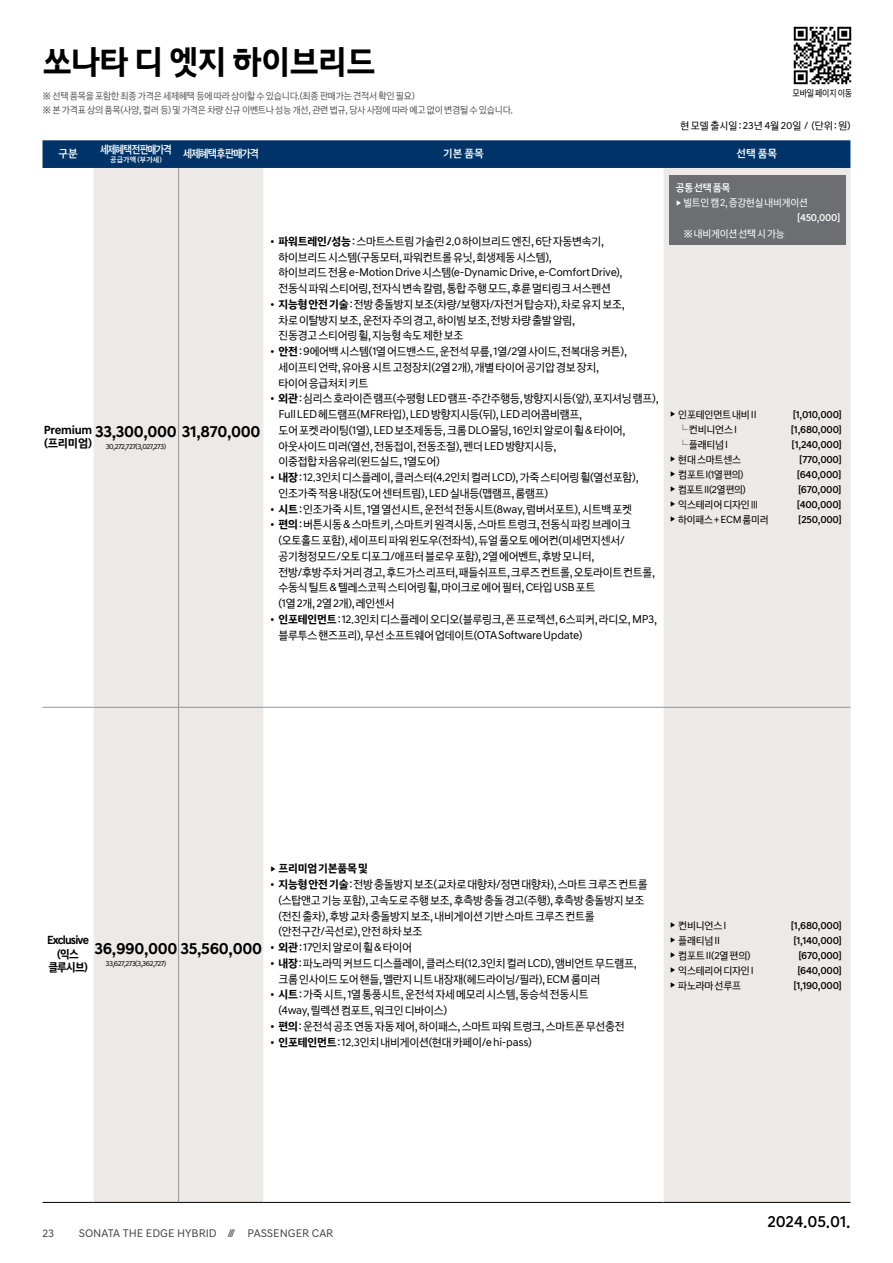
<style>
.page{position:relative;width:893px;height:1263px;background:#fff}
.page>*{position:absolute;margin:0;border:0;box-sizing:border-box;transform-origin:0 0}
.t1{font:34.5px "Hyundai Sans Head KROTF Medium";letter-spacing:-.02em;color:#000}
.t2{font:16.5px "Hyundai Sans Text KROTF Bold";letter-spacing:-.02em;color:#000}
.t3{font:16.5px "Hyundai Sans Text KROTF Medium";letter-spacing:-.01em;color:#000}
.t4{font:12px/13.5px "Hyundai Sans Text KROTF Bold";letter-spacing:-.07em;color:#000;text-align:center;scale:.94 1}
.t5{font:12px/13.5px "Hyundai Sans Text KROTF Bold";letter-spacing:-.02em;color:#000}
.t6{font:11.55px/15.8px "Hyundai Sans Text KROTF Regular";letter-spacing:-.025em;color:#000}
.t7{font:11.55px "Hyundai Sans Text KROTF Bold";letter-spacing:-.025em;color:#000}
.t8{font:11.25px "Hyundai Sans Text KROTF Regular";color:#404042}
.t9{font:11.25px "Hyundai Sans Text KROTF Medium";letter-spacing:-.095em;color:#fff}
.t10{font:11.25px "Hyundai Sans Text KROTF Medium";letter-spacing:-.095em;color:#fff;scale:.9 1}
.t11{font:11.25px "Hyundai Sans Text KROTF Medium";letter-spacing:-.095em;color:#fff;scale:.95 1}
.t12{font:10.5px "Hyundai Sans Text KROTF Medium";letter-spacing:-.025em;color:#000}
.t13{font:10.5px "Hyundai Sans Text KROTF Regular";letter-spacing:-.025em;color:#000}
.t14{font:10.5px "Hyundai Sans Text KROTF Regular";letter-spacing:-.025em;color:#fff}
.t15{font:10.5px "Hyundai Sans Text KROTF Regular";letter-spacing:-.005em;color:#000}
.t16{font:10.5px "Hyundai Sans Text KROTF Medium";letter-spacing:-.025em;color:#fff}
.t17{font:9.75px/13.5px "Hyundai Sans Text KROTF Regular";letter-spacing:-.03em;color:#58585b}
.t18{font:9.45px "Hyundai Sans Text KROTF Regular";letter-spacing:-.02em;color:#000;scale:.9 1}
.t19{font:7.5px "Hyundai Sans Text KROTF Regular";letter-spacing:-.065em;color:#000}
.t20{font:7.5px "Hyundai Sans Text KROTF Medium";letter-spacing:.005em;color:#fff}
.s1{font-size:6.75px}
.s2{font-family:"Hyundai Sans Text KROTF Bold"}
.s3{font-family:"Hyundai Sans Text KROTF Regular";font-size:6.75px}
</style>
<div class="page">
<img style="left:793px;top:26px;width:59px;height:59px">
<svg style="left:43px;top:168px;width:51px;height:1034px"></svg>
<div style="left:94px;top:168px;width:756px;height:1034px;background:#ece9e6"></div>
<svg style="left:264px;top:168px;width:399px;height:1034px"></svg>
<hr style="left:43px;top:707px;width:51px;height:1px;background:#939598">
<hr style="left:94px;top:707px;width:85px;height:1px;background:#939598">
<hr style="left:179px;top:707px;width:85px;height:1px;background:#939598">
<hr style="left:264px;top:707px;width:399px;height:1px;background:#939598">
<hr style="left:663px;top:707px;width:187px;height:1px;background:#939598">
<hr style="left:178px;top:168px;width:1px;height:539px;background:#939598">
<hr style="left:178px;top:707px;width:1px;height:495px;background:#939598">
<hr style="left:43px;top:1202px;width:51px;height:1px;background:#000">
<hr style="left:94px;top:1202px;width:85px;height:1px;background:#000">
<hr style="left:179px;top:1202px;width:85px;height:1px;background:#000">
<hr style="left:264px;top:1202px;width:399px;height:1px;background:#000">
<hr style="left:663px;top:1202px;width:187px;height:1px;background:#000">
<div style="left:43px;top:140px;width:807px;height:28px;background:#003468"></div>
<div style="left:669px;top:175px;width:176px;height:69px;background:#6d6e71"></div>
<h1 class="t1" style="left:43px;top:40px;width:334px">쏘나타 디 엣지 하이브리드</h1>
<p class="t17" style="left:43px;top:89px;width:472px">※ 선택 품목을 포함한 최종 가격은 세제혜택 등에 따라 상이할 수 있습니다.(최종 판매가는 견적서 확인 필요)<br>※ 본 가격표 상의 품목(사양, 컬러 등) 및 가격은 차량 신규 이벤트나 성능 개선, 관련 법규, 당사 사정에 따라 예고 없이 변경될 수 있습니다.</p>
<p class="t18" style="left:793px;top:87px;width:68px">모바일 페이지 이동</p>
<p class="t15" style="left:680px;top:119px;width:172px">현 모델 출시일 : 23년 4월 20일 / (단위 : 원)</p>
<p class="t9" style="left:58px;top:146px;width:21px">구분</p>
<p class="t10" style="left:100px;top:142px;width:81px">세제혜택 전 판매가격</p>
<p class="t20" style="left:110px;top:155px;width:53px">공급가액 (부가세)</p>
<p class="t11" style="left:183px;top:146px;width:81px">세제혜택 후 판매가격</p>
<p class="t9" style="left:443px;top:146px;width:42px">기본 품목</p>
<p class="t9" style="left:737px;top:146px;width:42px">선택 품목</p>
<p class="t16" style="left:676px;top:181px;width:56px">공통 선택 품목</p>
<p class="t14" style="left:676px;top:196px;width:134px"><span class="s1">▶</span> 빌트인 캠 2, 증강현실 내비게이션</p>
<p class="t16" style="left:797px;top:211px;width:45px">[450,000]</p>
<p class="t14" style="left:683px;top:227px;width:103px">※ 내비게이션 선택 시 가능</p>
<p class="t6" style="left:279px;top:233px;width:346px;text-indent:-9px">• <span class="s2">파워트레인/성능</span> : 스마트스트림 가솔린 2.0 하이브리드 엔진, 6단 자동변속기, 하이브리드 시스템(구동모터, 파워컨트롤 유닛, 회생제동 시스템),<br>하이브리드 전용 e-Motion Drive 시스템(e-Dynamic Drive, e-Comfort Drive), 전동식 파워 스티어링, 전자식 변속 칼럼, 통합 주행 모드, 후륜 멀티링크 서스펜션</p>
<p class="t6" style="left:279px;top:296px;width:348px;text-indent:-9px">• <span class="s2">지능형 안전 기술</span> : 전방 충돌방지 보조(차량/보행자/자전거 탑승자), 차로 유지 보조, 차로 이탈방지 보조, 운전자 주의 경고, 하이빔 보조, 전방 차량 출발 알림,<br>진동경고 스티어링 휠, 지능형 속도 제한 보조</p>
<p class="t6" style="left:279px;top:343px;width:350px;text-indent:-9px">• <span class="s2">안전</span> : 9에어백 시스템(1열 어드밴스드, 운전석 무릎, 1열/2열 사이드, 전복대응 커튼), 세이프티 언락, 유아용 시트 고정장치(2열 2개), 개별 타이어 공기압 경보 장치, 타이어 응급처치 키트</p>
<p class="t6" style="left:279px;top:391px;width:382px;text-indent:-9px">• <span class="s2">외관</span> : 심리스 호라이즌 램프(수평형 LED 램프-주간주행등, 방향지시등(앞), 포지셔닝 램프), Full LED 헤드램프(MFR타입), LED 방향지시등(뒤), LED 리어콤비램프,<br>도어 포켓 라이팅(1열), LED 보조제동등, 크롬 DLO몰딩, 16인치 알로이 휠 &amp; 타이어, 아웃사이드 미러(열선, 전동접이, 전동조절), 펜더 LED 방향지시등,<br>이중접합 차음유리(윈드실드, 1열도어)</p>
<p class="t6" style="left:279px;top:469px;width:362px;text-indent:-9px">• <span class="s2">내장</span> : 12.3인치 디스플레이, 클러스터(4.2인치 컬러 LCD), 가죽 스티어링 휠(열선포함), 인조가죽 적용 내장(도어 센터트림), LED 실내등(맵램프, 룸램프)</p>
<p class="t6" style="left:270px;top:501px;width:363px">• <span class="s2">시트</span> : 인조가죽 시트, 1열 열선시트, 운전석 전동시트(8way, 럼버서포트), 시트백 포켓</p>
<p class="t6" style="left:279px;top:517px;width:378px;text-indent:-9px">• <span class="s2">편의</span> : 버튼시동 &amp; 스마트키, 스마트키 원격시동, 스마트 트렁크, 전동식 파킹 브레이크 (오토홀드 포함), 세이프티 파워 윈도우(전좌석), 듀얼 풀오토 에어컨(미세먼지센서/ 공기청정모드/오토 디포그/애프터 블로우 포함), 2열 에어벤트, 후방 모니터,<br>전방/후방 주차 거리 경고, 후드가스 리프터, 패들쉬프트, 크루즈 컨트롤, 오토라이트 컨트롤, 수동식 틸트 &amp; 텔레스코픽 스티어링 휠, 마이크로 에어 필터, C타입 USB 포트<br>(1열 2개, 2열 2개), 레인센서</p>
<p class="t6" style="left:279px;top:611px;width:380px;text-indent:-9px">• <span class="s2">인포테인먼트</span> : 12.3인치 디스플레이 오디오(블루링크, 폰 프로젝션, 6스피커, 라디오, MP3, 블루투스 핸즈프리), 무선 소프트웨어 업데이트(OTA Software Update)</p>
<p class="t13" style="left:670px;top:408px;width:88px"><span class="s1">▶</span> 인포테인먼트 내비 II</p>
<p class="t12" style="left:793px;top:407px;width:51px">[1,010,000]</p>
<p class="t13" style="left:678px;top:423px;width:60px">└ 컨비니언스 I</p>
<p class="t12" style="left:791px;top:422px;width:53px">[1,680,000]</p>
<p class="t13" style="left:678px;top:438px;width:51px">└ 플래티넘 I</p>
<p class="t12" style="left:792px;top:437px;width:52px">[1,240,000]</p>
<p class="t13" style="left:670px;top:453px;width:73px"><span class="s1">▶</span> 현대 스마트센스</p>
<p class="t12" style="left:799px;top:452px;width:44px">[770,000]</p>
<p class="t13" style="left:670px;top:468px;width:75px"><span class="s1">▶</span> 컴포트 I(1열 편의)</p>
<p class="t12" style="left:797px;top:467px;width:46px">[640,000]</p>
<p class="t13" style="left:670px;top:483px;width:78px"><span class="s1">▶</span> 컴포트 II(2열 편의)</p>
<p class="t12" style="left:798px;top:482px;width:45px">[670,000]</p>
<p class="t13" style="left:670px;top:498px;width:91px"><span class="s1">▶</span> 익스테리어 디자인Ⅲ</p>
<p class="t12" style="left:797px;top:497px;width:46px">[400,000]</p>
<p class="t13" style="left:670px;top:513px;width:100px"><span class="s1">▶</span> 하이패스 + ECM 룸미러</p>
<p class="t12" style="left:798px;top:512px;width:45px">[250,000]</p>
<p class="t5" style="left:44px;top:423px;width:50px">Premium (프리미엄)</p>
<h2 class="t2" style="left:95px;top:421px;width:167px">33,300,000 31,870,000</h2>
<p class="t19" style="left:106px;top:442px;width:62px">30,272,727(3,027,273)</p>
<p class="t4" style="left:47px;top:933px;width:46px">Exclusive (익스 클루시브)</p>
<h2 class="t2" style="left:94px;top:938px;width:169px">36,990,000 35,560,000</h2>
<p class="t19" style="left:106px;top:959px;width:62px">33,627,273(3,362,727)</p>
<p class="t7" style="left:270px;top:861px;width:99px"><span class="s3">▶</span> 프리미엄 기본품목 및</p>
<p class="t6" style="left:278px;top:876px;width:371px;text-indent:-9px">• <span class="s2">지능형 안전 기술</span> : 전방 충돌방지 보조(교차로 대향차/정면 대향차), 스마트 크루즈 컨트롤 (스탑앤고 기능 포함), 고속도로 주행 보조, 후측방 충돌 경고(주행), 후측방 충돌방지 보조 (전진 출차), 후방 교차 충돌방지 보조, 내비게이션 기반 스마트 크루즈 컨트롤 (안전구간/곡선로), 안전 하차 보조</p>
<p class="t6" style="left:270px;top:939px;width:144px">• <span class="s2">외관</span> : 17인치 알로이 휠 &amp; 타이어</p>
<p class="t6" style="left:278px;top:955px;width:360px;text-indent:-9px">• <span class="s2">내장</span> : 파노라믹 커브드 디스플레이, 클러스터(12.3인치 컬러 LCD), 앰비언트 무드램프, 크롬 인사이드 도어 핸들, 멜란지 니트 내장재(헤드라이닝/필라), ECM 룸미러</p>
<p class="t6" style="left:278px;top:986px;width:312px;text-indent:-9px">• <span class="s2">시트</span> : 가죽 시트, 1열 통풍시트, 운전석 자세 메모리 시스템, 동승석 전동시트 (4way, 릴렉션 컴포트, 워크인 디바이스)</p>
<p class="t6" style="left:270px;top:1018px;width:356px">• <span class="s2">편의</span> : 운전석 공조 연동 자동 제어, 하이패스, 스마트 파워 트렁크, 스마트폰 무선충전</p>
<p class="t6" style="left:270px;top:1034px;width:263px">• <span class="s2">인포테인먼트</span> : 12.3인치 내비게이션(현대 카페이/e hi-pass)</p>
<p class="t13" style="left:670px;top:919px;width:58px"><span class="s1">▶</span> 컨비니언스 I</p>
<p class="t12" style="left:791px;top:918px;width:53px">[1,680,000]</p>
<p class="t13" style="left:670px;top:934px;width:52px"><span class="s1">▶</span> 플래티넘 II</p>
<p class="t12" style="left:793px;top:933px;width:50px">[1,140,000]</p>
<p class="t13" style="left:670px;top:949px;width:82px"><span class="s1">▶</span> 컴포트 II(2열 편의)</p>
<p class="t12" style="left:798px;top:948px;width:45px">[670,000]</p>
<p class="t13" style="left:670px;top:964px;width:86px"><span class="s1">▶</span> 익스테리어 디자인 I</p>
<p class="t12" style="left:797px;top:963px;width:46px">[640,000]</p>
<p class="t13" style="left:670px;top:979px;width:73px"><span class="s1">▶</span> 파노라마 선루프</p>
<p class="t12" style="left:793px;top:978px;width:50px">[1,190,000]</p>
<p class="t8" style="left:43px;top:1226px;width:13px">23</p>
<p class="t8" style="left:79px;top:1226px;width:256px">SONATA THE EDGE HYBRID /// PASSENGER CAR</p>
<h2 class="t3" style="left:767px;top:1211px;width:85px">2024.05.01.</h2>
</div>
